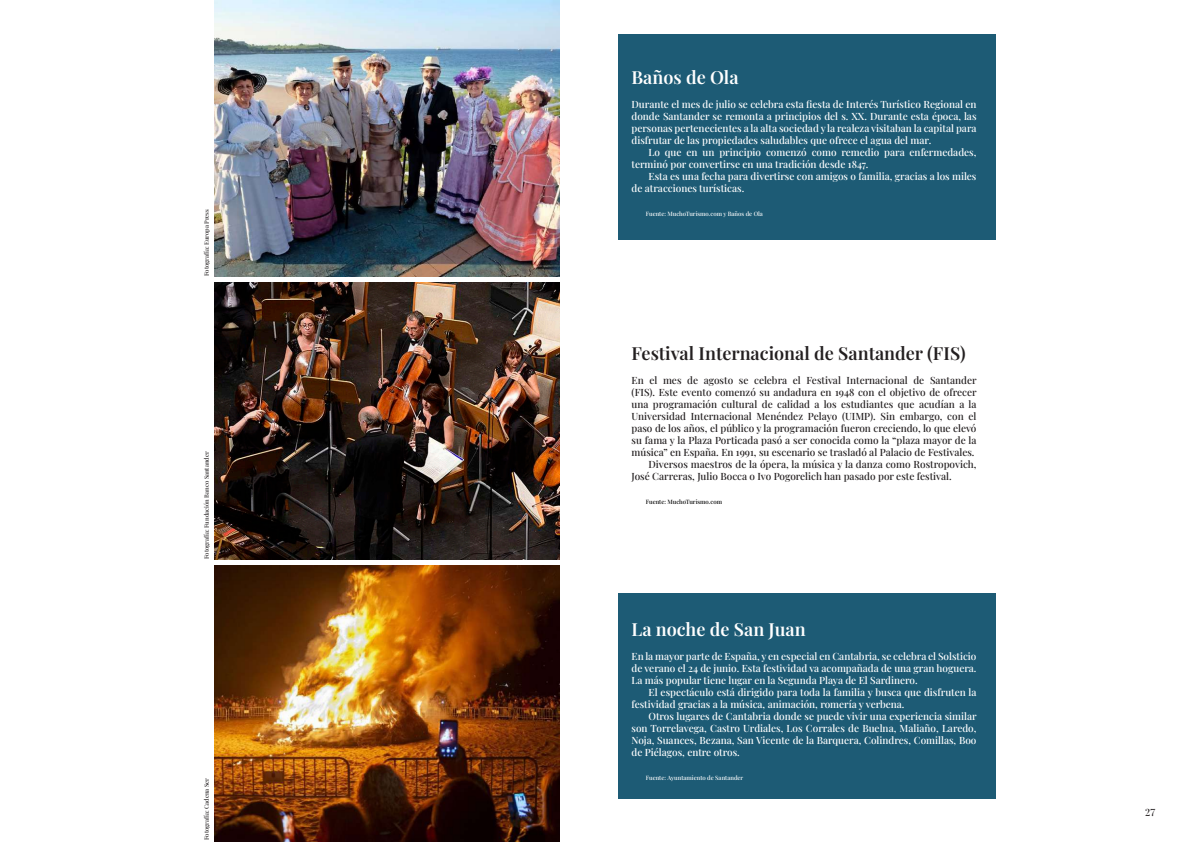
<style>
.page{position:relative;width:1191px;height:842px;background:#fff}
.page>*{position:absolute;margin:0;border:0;box-sizing:border-box;transform-origin:0 0}
.t1{font:600 18px "Playfair Display";color:#231f20}
.t2{font:600 18px "Playfair Display";color:#fff}
.t3{font:500 10px/12px "Playfair Display";color:#fff;text-align:justify}
.t4{font:500 10px "Playfair Display";color:#231f20}
.t5{font:500 6px "Playfair Display";color:#231f20}
.t6{font:500 6px "Playfair Display";color:#fff}
.t7{font:500 6px "Playfair Display";color:#000001}
</style>
<div class="page">
<img style="left:214px;top:283px;width:345px;height:276px">
<img style="left:214px;top:566px;width:345px;height:276px">
<img style="left:214px;top:0;width:345px;height:276px">
<div style="left:618px;top:34px;width:377px;height:206px;background:#1d5b75"></div>
<div style="left:618px;top:593px;width:377px;height:206px;background:#1d5b75"></div>
<p class="t5" style="left:202px;top:276px;width:68px;rotate:-90deg">Fotografía: Europa Press</p>
<p class="t5" style="left:202px;top:559px;width:109px;rotate:-90deg">Fotografía: Fundación Banco Santander</p>
<p class="t5" style="left:202px;top:840px;width:63px;rotate:-90deg">Fotografía: Cadena Ser</p>
<h1 class="t2" style="left:631px;top:63px;width:108px">Baños de Ola</h1>
<p class="t3" style="left:631px;top:97px;width:346px">Durante el mes de julio se celebra esta fiesta de Interés Turístico Regional en donde Santander se remonta a principios del s. XX. Durante esta época, las personas pertenecientes a la alta sociedad y la realeza visitaban la capital para disfrutar de las propiedades saludables que ofrece el agua del mar.</p>
<p class="t3" style="left:631px;top:145px;width:346px;text-indent:17px">Lo que en un principio comenzó como remedio para enfermedades, terminó por convertirse en una tradición desde 1847.</p>
<p class="t3" style="left:631px;top:169px;width:346px;text-indent:17px">Esta es una fecha para divertirse con amigos o familia, gracias a los miles de atracciones turísticas.</p>
<p class="t6" style="left:645px;top:209px;width:119px">Fuente: MuchoTurismo.com y Baños de Ola</p>
<h1 class="t1" style="left:631px;top:339px;width:336px">Festival Internacional de Santander (FIS)</h1>
<p class="t4" style="left:631px;top:372px;width:347px">En el mes de agosto se celebra el Festival Internacional de Santander</p>
<p class="t4" style="left:631px;top:384px;width:347px">(FIS). Este evento comenzó su andadura en 1948 con el objetivo de ofrecer</p>
<p class="t4" style="left:631px;top:396px;width:346px">una programación cultural de calidad a los estudiantes que acudían a la</p>
<p class="t4" style="left:631px;top:408px;width:346px">Universidad Internacional Menéndez Pelayo (UIMP). Sin embargo, con el</p>
<p class="t4" style="left:631px;top:420px;width:346px">paso de los años, el público y la programación fueron creciendo, lo que elevó</p>
<p class="t4" style="left:631px;top:432px;width:346px">su fama y la Plaza Porticada pasó a ser conocida como la “plaza mayor de la</p>
<p class="t4" style="left:631px;top:444px;width:344px">música” en España. En 1991, su escenario se trasladó al Palacio de Festivales.</p>
<p class="t4" style="left:648px;top:456px;width:329px">Diversos maestros de la ópera, la música y la danza como Rostropovich,</p>
<p class="t4" style="left:631px;top:468px;width:322px">José Carreras, Julio Bocca o Ivo Pogorelich han pasado por este festival.</p>
<p class="t7" style="left:645px;top:497px;width:78px">Fuente: MuchoTurismo.com</p>
<h1 class="t2" style="left:631px;top:615px;width:176px">La noche de San Juan</h1>
<p class="t3" style="left:631px;top:649px;width:346px">En la mayor parte de España, y en especial en Cantabria, se celebra el Solsticio de verano el 24 de junio. Esta festividad va acompañada de una gran hoguera.<br>La más popular tiene lugar en la Segunda Playa de El Sardinero.</p>
<p class="t3" style="left:631px;top:685px;width:346px;text-indent:17px">El espectáculo está dirigido para toda la familia y busca que disfruten la festividad gracias a la música, animación, romería y verbena.</p>
<p class="t3" style="left:631px;top:709px;width:347px;text-indent:17px">Otros lugares de Cantabria donde se puede vivir una experiencia similar son Torrelavega, Castro Urdiales, Los Corrales de Buelna, Maliaño, Laredo, Noja, Suances, Bezana, San Vicente de la Barquera, Colindres, Comillas, Boo de Piélagos, entre otros.</p>
<p class="t6" style="left:645px;top:773px;width:99px">Fuente: Ayuntamiento de Santander</p>
<p class="t4" style="left:1145px;top:804px;width:11px">27</p>
</div>
